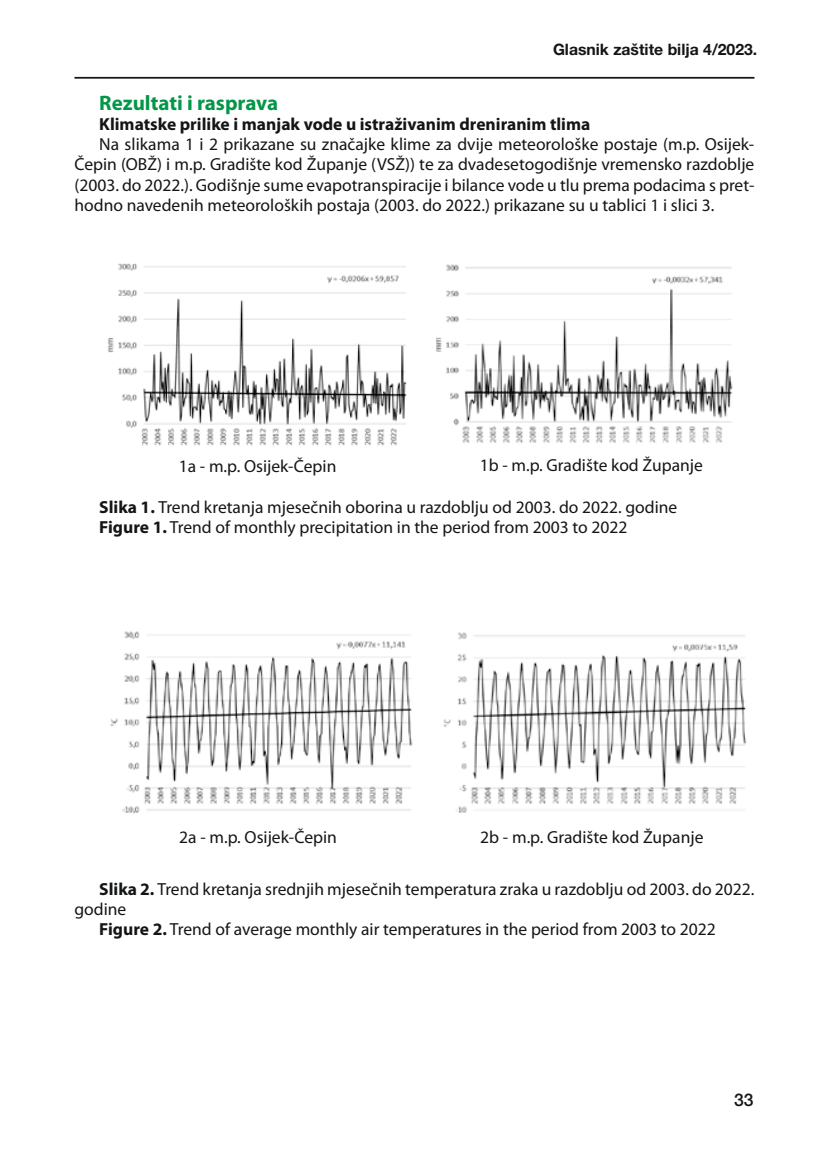
<style>
.page{position:relative;width:819px;height:1166px;background:#fff}
.page>*{position:absolute;margin:0;border:0;box-sizing:border-box;transform-origin:0 0}
.t1{font:700 21px "Myriad Pro";color:#039648}
.t2{font:17.5px/20.1px "Myriad Pro";color:#141517;text-align:justify}
.t3{font:700 17.5px "Myriad Pro";color:#141517}
.t4{font:500 17.5px "Helvetica Neue LT Pro";color:#141517}
.t5{font:700 15.75px "Helvetica Neue LT Pro";color:#141517}
.s1{font-weight:700}
</style>
<div class="page">
<hr style="left:74px;top:77px;width:680px;height:2px;background:#141517">
<img style="left:436px;top:264px;width:297px;height:179px">
<img style="left:110px;top:631px;width:303px;height:183px">
<img style="left:443px;top:632px;width:304px;height:181px">
<img style="left:108px;top:263px;width:299px;height:183px">
<p class="t5" style="left:553px;top:44px;width:206px">Glasnik zaštite bilja 4/2023.</p>
<p class="t1" style="left:99px;top:95px;width:180px">Rezultati i rasprava</p>
<p class="t3" style="left:99px;top:118px;width:492px">Klimatske prilike i manjak vode u istraživanim dreniranim tlima</p>
<p class="t2" style="left:74px;top:135px;width:681px;text-indent:25px">Na slikama 1 i 2 prikazane su značajke klime za dvije meteorološke postaje (m.p. Osijek-Čepin (OBŽ) i m.p. Gradište kod Županje (VSŽ)) te za dvadesetogodišnje vremensko razdoblje (2003. do 2022.). Godišnje sume evapotranspiracije i bilance vode u tlu prema podacima s pret&shy;hodno navedenih meteoroloških postaja (2003. do 2022.) prikazane su u tablici 1 i slici 3.</p>
<p class="t2" style="left:179px;top:457px;width:159px">1a - m.p. Osijek-Čepin</p>
<p class="t2" style="left:480px;top:456px;width:224px">1b - m.p. Gradište kod Županje</p>
<p class="t2" style="left:99px;top:498px;width:579px"><span class="s1">Slika 1.</span> Trend kretanja mjesečnih oborina u razdoblju od 2003. do 2022. godine<br><span class="s1">Figure 1.</span> Trend of monthly precipitation in the period from 2003 to 2022</p>
<p class="t2" style="left:179px;top:828px;width:159px">2a - m.p. Osijek-Čepin</p>
<p class="t2" style="left:480px;top:828px;width:224px">2b - m.p. Gradište kod Županje</p>
<p class="t2" style="left:99px;top:880px;width:656px"><span class="s1">Slika 2.</span> Trend kretanja srednjih mjesečnih temperatura zraka u razdoblju od 2003. do 2022.</p>
<p class="t2" style="left:74px;top:900px;width:53px">godine</p>
<p class="t2" style="left:99px;top:920px;width:618px"><span class="s1">Figure 2.</span> Trend of average monthly air temperatures in the period from 2003 to 2022</p>
<p class="t4" style="left:734px;top:1090px;width:21px">33</p>
</div>
